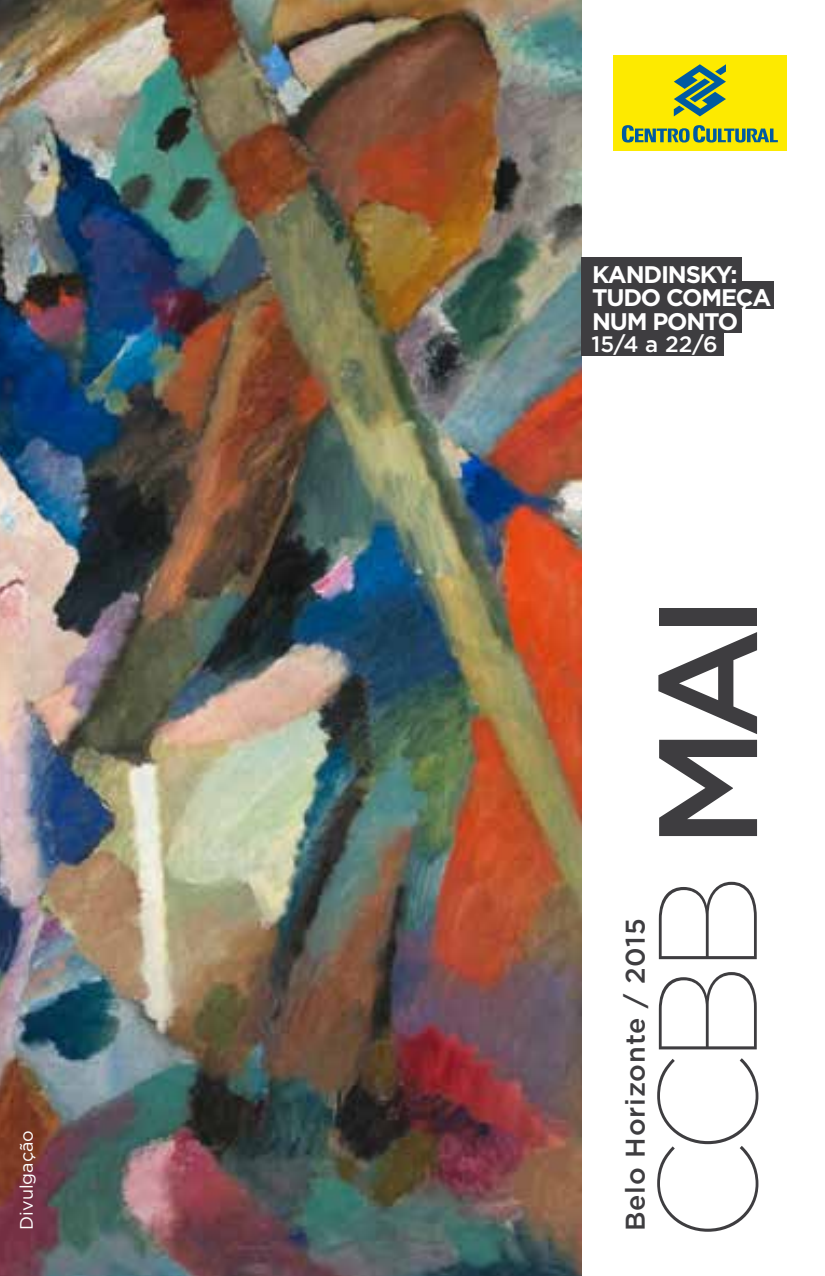
<style>
.page{position:relative;width:825px;height:1276px;background:#fff}
.page>*{position:absolute;margin:0;border:0;box-sizing:border-box;transform-origin:0 0}
.t1{font:100 139.8px "Gotham";color:#3e3d40}
.t2{font:500 27px "Gotham";letter-spacing:.03em;color:#3e3d40}
.t3{font:700 24px/23.7px "Gotham";letter-spacing:-.05em;color:#fff}
.t4{font:500 22.2px "Gotham";color:#fff}
.t5{font:18px "Gotham";color:#fff}
.s1{font-weight:500}
</style>
<div class="page">
<img style="left:0;top:0;width:581px;height:1276px">
<div style="left:613px;top:56px;width:173px;height:95px;background:#fdea00"></div>
<svg style="left:674px;top:64px;width:52px;height:52px"></svg>
<svg style="left:622px;top:125px;width:156px;height:17px"></svg>
<div style="left:581px;top:257px;width:161px;height:27px;background:#3e3d40"></div>
<div style="left:581px;top:281px;width:192px;height:28px;background:#3e3d40"></div>
<div style="left:581px;top:306px;width:161px;height:27px;background:#3e3d40"></div>
<div style="left:581px;top:330px;width:143px;height:26px;background:#3e3d40"></div>
<p class="t5" style="left:17px;top:1229px;width:101px;rotate:-90deg">Divulgação</p>
<p class="t3" style="left:592px;top:262px;width:181px">KANDINSKY:<br>TUDO COMEÇA<br>NUM PONTO</p>
<p class="t4" style="left:592px;top:331px;width:128px">15/4 a 22/6</p>
<p class="t2" style="left:620px;top:1231px;width:314px;rotate:-90deg">Belo Horizonte / 2015</p>
<h1 class="t1" style="left:632px;top:1242px;width:649px;rotate:-90deg">CCBB <span class="s1">MAI</span></h1>
</div>
